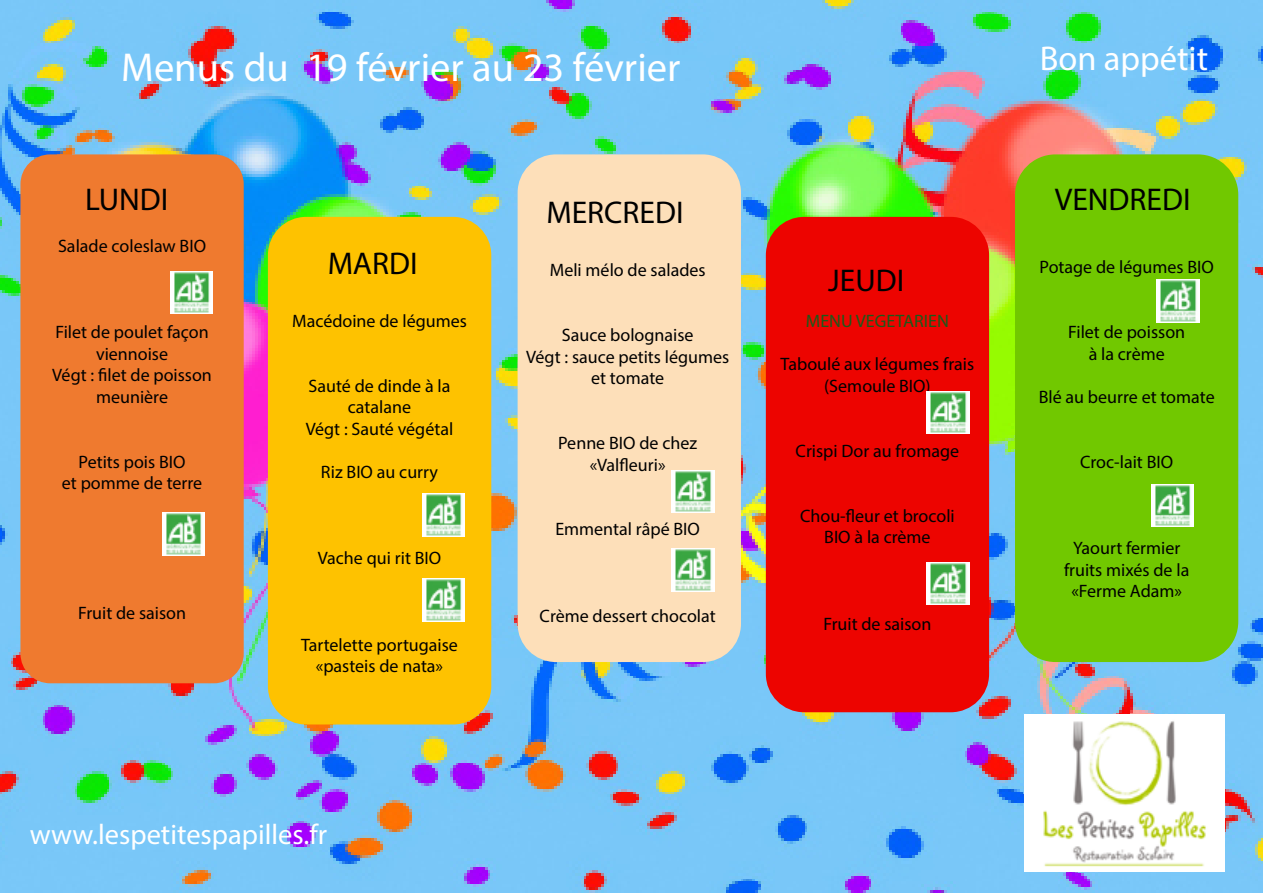
<style>
.page{position:relative;width:1263px;height:893px;background:#fff}
.page>*{position:absolute;margin:0;border:0;box-sizing:border-box;transform-origin:0 0}
.t1{font:40.5px "Myriad Pro";color:#fff}
.t2{font:34.5px "Myriad Pro";color:#fff}
.t3{font:31.5px "Myriad Pro";color:#000}
.t4{font:28.5px "Myriad Pro";color:#fff}
.t5{font:18px/21.6px "Myriad Pro";color:#000;text-align:center}
.t6{font:18px "Myriad Pro";color:#1d591a}
</style>
<div class="page">
<img style="left:0;top:0;width:1263px;height:893px">
<div style="left:1015px;top:154px;width:223px;height:508px;background:#71c800;border-radius:40px"></div>
<div style="left:766px;top:217px;width:223px;height:495px;background:#ed0400;border-radius:38px"></div>
<div style="left:518px;top:154px;width:223px;height:508px;background:#fddfb9;border-radius:38px"></div>
<div style="left:268px;top:217px;width:223px;height:507px;background:#fec200;border-radius:38px"></div>
<div style="left:20px;top:154px;width:224px;height:529px;background:#ef7a2f;border-radius:30px"></div>
<img style="left:1024px;top:714px;width:200px;height:158px">
<img style="left:162px;top:513px;width:43px;height:42px">
<img style="left:170px;top:271px;width:43px;height:43px">
<img style="left:422px;top:494px;width:43px;height:42px">
<img style="left:672px;top:549px;width:42px;height:42px">
<img style="left:672px;top:470px;width:42px;height:43px">
<img style="left:422px;top:579px;width:43px;height:42px">
<img style="left:927px;top:391px;width:42px;height:43px">
<img style="left:927px;top:562px;width:42px;height:43px">
<img style="left:1157px;top:280px;width:42px;height:42px">
<img style="left:1151px;top:484px;width:43px;height:43px">
<h1 class="t1" style="left:121px;top:42px;width:561px">Menus du 19 février au 23 février</h1>
<h3 class="t3" style="left:85px;top:180px;width:85px">LUNDI</h3>
<p class="t5" style="left:58px;top:234px;width:150px">Salade coleslaw BIO</p>
<p class="t5" style="left:52px;top:321px;width:161px">Filet de poulet façon viennoise<br>Végt : filet de poisson meunière</p>
<p class="t5" style="left:62px;top:450px;width:142px">Petits pois BIO<br>et pomme de terre</p>
<p class="t5" style="left:78px;top:602px;width:110px">Fruit de saison</p>
<h3 class="t3" style="left:328px;top:244px;width:91px">MARDI</h3>
<p class="t5" style="left:292px;top:310px;width:176px">Macédoine de légumes</p>
<p class="t5" style="left:306px;top:374px;width:149px">Sauté de dinde à la catalane<br>Végt : Sauté végétal</p>
<p class="t5" style="left:321px;top:461px;width:119px">Riz BIO au curry</p>
<p class="t5" style="left:318px;top:547px;width:125px">Vache qui rit BIO</p>
<p class="t5" style="left:301px;top:634px;width:158px">Tartelette portugaise «pasteis de nata»</p>
<h3 class="t3" style="left:546px;top:193px;width:139px">MERCREDI</h3>
<p class="t5" style="left:550px;top:259px;width:157px">Meli mélo de salades</p>
<p class="t5" style="left:526px;top:324px;width:205px">Sauce bolognaise<br>Végt : sauce petits légumes et tomate</p>
<p class="t5" style="left:558px;top:432px;width:140px">Penne BIO de chez «Valfleuri»</p>
<p class="t5" style="left:555px;top:518px;width:146px">Emmental râpé BIO</p>
<p class="t5" style="left:540px;top:605px;width:178px">Crème dessert chocolat</p>
<h3 class="t3" style="left:828px;top:261px;width:78px">JEUDI</h3>
<p class="t6" style="left:806px;top:310px;width:144px">MENU VEGETARIEN</p>
<p class="t5" style="left:781px;top:353px;width:195px">Taboulé aux légumes frais (Semoule BIO)</p>
<p class="t5" style="left:796px;top:440px;width:165px">Crispi Dor au fromage</p>
<p class="t5" style="left:800px;top:504px;width:156px">Chou-fleur et brocoli<br>BIO à la crème</p>
<p class="t5" style="left:823px;top:612px;width:110px">Fruit de saison</p>
<h3 class="t4" style="left:30px;top:816px;width:299px">www.lespetitespapilles.fr</h3>
<h2 class="t2" style="left:1040px;top:37px;width:170px">Bon appétit</h2>
<h3 class="t3" style="left:1055px;top:180px;width:137px">VENDREDI</h3>
<p class="t5" style="left:1039px;top:256px;width:176px">Potage de légumes BIO</p>
<p class="t5" style="left:1068px;top:321px;width:118px">Filet de poisson à la crème</p>
<p class="t5" style="left:1039px;top:386px;width:177px">Blé au beurre et tomate</p>
<p class="t5" style="left:1080px;top:450px;width:95px">Croc-lait BIO</p>
<p class="t5" style="left:1064px;top:537px;width:127px">Yaourt fermier fruits mixés de la «Ferme Adam»</p>
</div>
